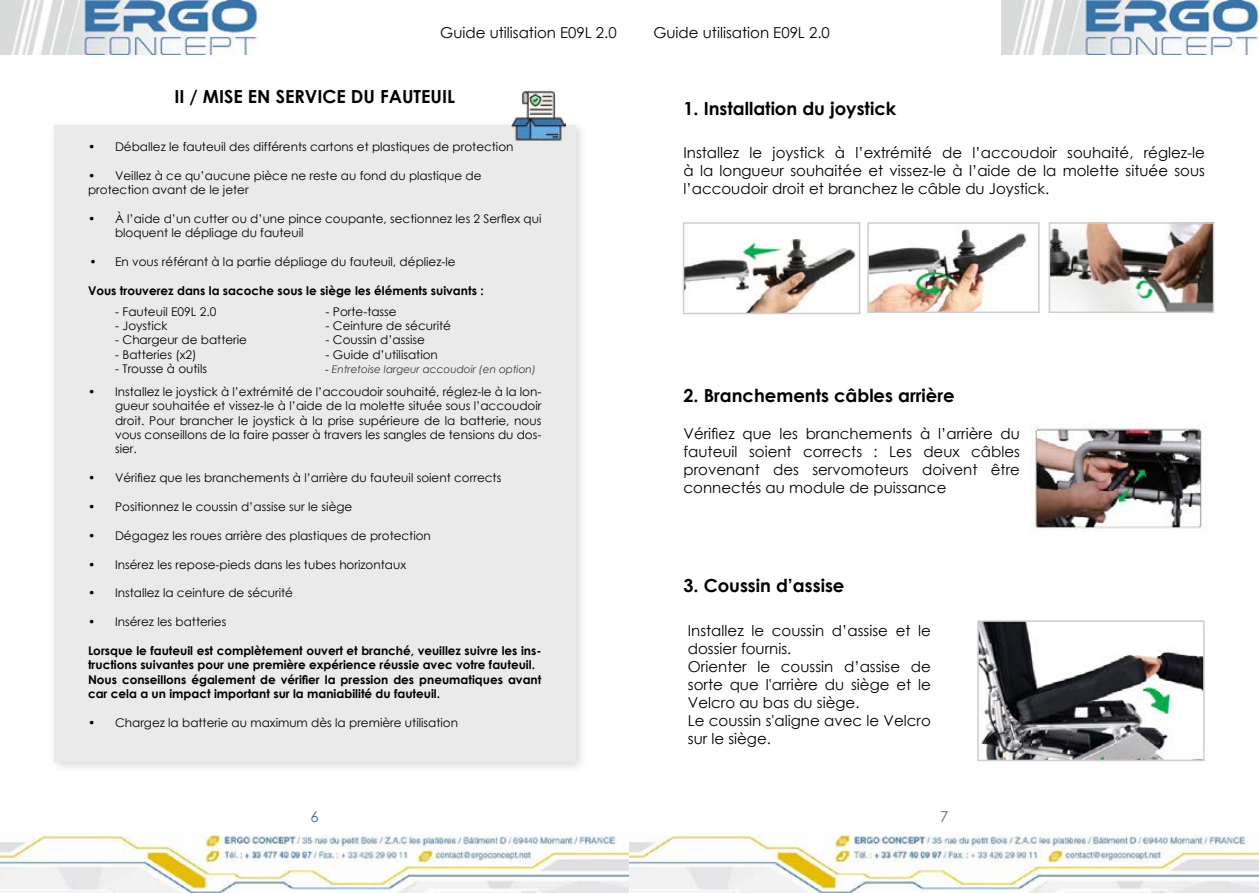
<style>
.page{position:relative;width:1259px;height:893px;background:#fff}
.page>*{position:absolute;margin:0;border:0;box-sizing:border-box;transform-origin:0 0}
.t1{font:700 18px "Century Gothic";color:#000}
.t2{font:15px/18px "Century Gothic";color:#000;text-align:justify}
.t3{font:15px "Century Gothic";color:#43729d}
.t4{font:12px/14.4px "Century Gothic";color:#000}
.t5{font:700 12px/14.4px "Century Gothic";color:#000}
.t6{font:italic 10.5px "Century Gothic";color:#3a3938}
.s1{color:#000}
</style>
<div class="page">
<img style="left:0;top:0;width:258px;height:54px">
<img style="left:1001px;top:0;width:258px;height:54px">
<img style="left:0;top:834px;width:1259px;height:59px">
<div style="left:49px;top:120px;width:537px;height:652px;background:#cecece;opacity:.75"></div>
<div style="left:54px;top:125px;width:521px;height:636px;background:#eaeaea"></div>
<img style="left:511px;top:90px;width:55px;height:51px">
<img style="left:1051px;top:225px;width:160px;height:85px">
<div style="left:1048px;top:222px;width:166px;height:91px;border:2px solid #cecece"></div>
<img style="left:1029px;top:424px;width:173px;height:108px">
<img style="left:980px;top:623px;width:221px;height:135px">
<div style="left:977px;top:620px;width:227px;height:141px;border:2px solid #cecece"></div>
<img style="left:686px;top:239px;width:171px;height:72px">
<div style="left:683px;top:222px;width:177px;height:92px;border:2px solid #cecece"></div>
<img style="left:870px;top:229px;width:157px;height:81px">
<div style="left:867px;top:222px;width:172px;height:91px;border:2px solid #cecece"></div>
<p class="t2" style="left:440px;top:24px;width:178px">Guide utilisation E09L 2.0</p>
<p class="t2" style="left:653px;top:24px;width:178px">Guide utilisation E09L 2.0</p>
<h1 class="t1" style="left:174px;top:83px;width:282px">II / MISE EN SERVICE DU FAUTEUIL</h1>
<p class="t4" style="left:88px;top:139px;width:427px">• Déballez le fauteuil des différents cartons et plastiques de protection</p>
<p class="t4" style="left:88px;top:168px;width:395px">• Veillez à ce qu’aucune pièce ne reste au fond du plastique de protection avant de le jeter</p>
<p class="t4" style="left:115px;top:211px;width:428px;text-indent:-27px">• À l’aide d’un cutter ou d’une pince coupante, sectionnez les 2 Serflex qui bloquent le dépliage du fauteuil</p>
<p class="t4" style="left:90px;top:254px;width:368px">• En vous référant à la partie dépliage du fauteuil, dépliez-le</p>
<p class="t5" style="left:88px;top:283px;width:397px">Vous trouverez dans la sacoche sous le siège les éléments suivants :</p>
<p class="t4" style="left:115px;top:304px;width:103px">- Fauteuil E09L 2.0</p>
<p class="t4" style="left:115px;top:318px;width:54px">- Joystick</p>
<p class="t4" style="left:115px;top:333px;width:133px">- Chargeur de batterie</p>
<p class="t4" style="left:115px;top:347px;width:83px">- Batteries (x2)</p>
<p class="t4" style="left:115px;top:361px;width:93px">- Trousse à outils</p>
<p class="t4" style="left:325px;top:304px;width:73px">- Porte-tasse</p>
<p class="t4" style="left:325px;top:318px;width:127px">- Ceinture de sécurité</p>
<p class="t4" style="left:325px;top:333px;width:101px">- Coussin d’assise</p>
<p class="t4" style="left:325px;top:347px;width:114px">- Guide d’utilisation</p>
<p class="t6" style="left:325px;top:362px;width:212px"><span class="s1">-</span> Entretoise largeur accoudoir (en option)</p>
<p class="t4" style="left:115px;top:384px;width:428px;text-align:justify;text-indent:-27px">• Installez le joystick à l’extrémité de l’accoudoir souhaité, réglez-le à la lon&shy;gueur souhaitée et vissez-le à l’aide de la molette située sous l’accoudoir droit. Pour brancher le joystick à la prise supérieure de la batterie, nous vous conseillons de la faire passer à travers les sangles de tensions du dos&shy;sier.</p>
<p class="t4" style="left:88px;top:470px;width:415px">• Vérifiez que les branchements à l’arrière du fauteuil soient corrects</p>
<p class="t4" style="left:88px;top:499px;width:266px">• Positionnez le coussin d’assise sur le siège</p>
<p class="t4" style="left:88px;top:528px;width:344px">• Dégagez les roues arrière des plastiques de protection</p>
<p class="t4" style="left:88px;top:557px;width:320px">• Insérez les repose-pieds dans les tubes horizontaux</p>
<p class="t4" style="left:88px;top:586px;width:207px">• Installez la ceinture de sécurité</p>
<p class="t4" style="left:88px;top:614px;width:140px">• Insérez les batteries</p>
<p class="t5" style="left:88px;top:643px;width:455px">Lorsque le fauteuil est complètement ouvert et branché, veuillez suivre les ins&shy;tructions suivantes pour une première expérience réussie avec votre fauteuil.<br>Nous conseillons également de vérifier la pression des pneumatiques avant car cela a un impact important sur la maniabilité du fauteuil.</p>
<p class="t4" style="left:88px;top:715px;width:371px">• Chargez la batterie au maximum dès la première utilisation</p>
<h1 class="t1" style="left:683px;top:95px;width:214px">1. Installation du joystick</h1>
<p class="t2" style="left:683px;top:143px;width:523px">Installez le joystick à l’extrémité de l’accoudoir souhaité, réglez-le à la longueur souhaitée et vissez-le à l’aide de la molette située sous l’accoudoir droit et branchez le câble du Joystick.</p>
<h1 class="t1" style="left:683px;top:381px;width:273px">2. Branchements câbles arrière</h1>
<p class="t2" style="left:683px;top:424px;width:338px">Vérifiez que les branchements à l’arrière du fauteuil soient corrects : Les deux câbles provenant des servomoteurs doivent être connectés au module de puissance</p>
<h1 class="t1" style="left:683px;top:572px;width:162px">3. Coussin d’assise</h1>
<p class="t2" style="left:688px;top:622px;width:245px;text-align:left">Installez le coussin d’assise et le dossier fournis.<br>Orienter le coussin d’assise de sorte que l'arrière du siège et le<br>Velcro au bas du siège.<br>Le coussin s'aligne avec le Velcro sur le siège.</p>
<p class="t3" style="left:310px;top:806px;width:10px">6</p>
<p class="t3" style="left:940px;top:806px;width:10px">7</p>
</div>
